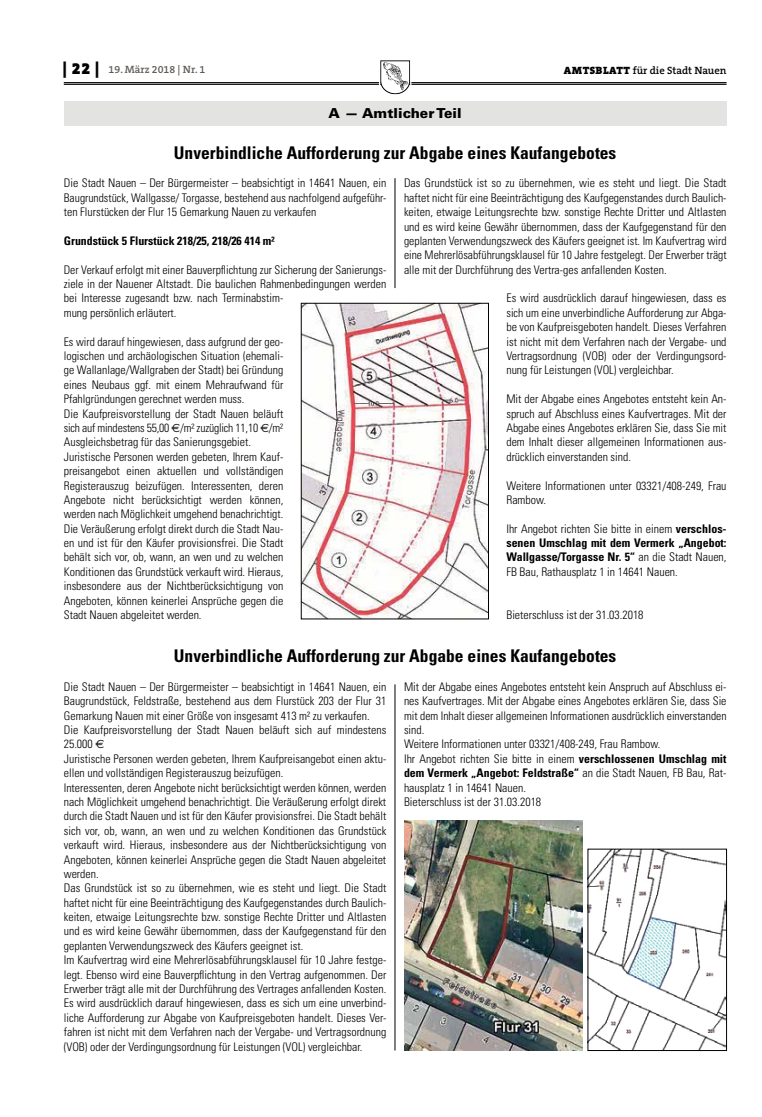
<style>
.page{position:relative;width:762px;height:1117px;background:#fff}
.page>*{position:absolute;margin:0;border:0;box-sizing:border-box;transform-origin:0 0}
.t1{font:700 condensed 17.5px "Univers";color:#000}
.t2{font:900 13.75px "Univers";letter-spacing:.005em;color:#000}
.t3{font:300 condensed 11.88px/14.4px "Univers";color:#000;text-align:justify}
.t4{font:700 condensed 11.88px "Univers";color:#000}
.t5{font:600 10.62px "The Serif B W6";color:#000}
.t6{font:600 10.62px "The Serif B W6";color:#615c58}
.s1{font-family:"The Serif B W9";font-weight:900;font-size:16.25px;color:#000}
.s2{font-family:"The Serif B W9";font-weight:900}
.s3{font-family:"Euro Sans Std";font-weight:400;font-stretch:normal}
.s4{font-weight:700}
</style>
<div class="page">
<hr style="left:64px;top:82px;width:662px;height:1px;background:#000">
<hr style="left:64px;top:84px;width:662px;height:1px;background:#000">
<svg style="left:378px;top:60px;width:34px;height:35px"></svg>
<div style="left:64px;top:101px;width:662px;height:25px;background:#e3e3e2"></div>
<img style="left:303px;top:305px;width:184px;height:312px">
<div style="left:301px;top:303px;width:188px;height:316px;border:1px solid #000"></div>
<hr style="left:395px;top:178px;width:1px;height:110px;background:#000">
<img style="left:404px;top:820px;width:178px;height:230px">
<img style="left:590px;top:850px;width:135px;height:198px">
<div style="left:588px;top:848px;width:139px;height:202px;border:1px solid #000"></div>
<hr style="left:395px;top:684px;width:1px;height:366px;background:#000">
<p class="t6" style="left:63px;top:63px;width:144px"><span class="s1">| 22 |</span> 19. März 2018 | Nr. 1</p>
<p class="t5" style="left:564px;top:63px;width:164px"><span class="s2">AMTSBLATT</span> für die Stadt Nauen</p>
<p class="t2" style="left:328px;top:104px;width:135px">A — Amtlicher Teil</p>
<h1 class="t1" style="left:174px;top:142px;width:444px">Unverbindliche Aufforderung zur Abgabe eines Kaufangebotes</h1>
<p class="t3" style="left:64px;top:176px;width:324px">Die Stadt Nauen – Der Bürgermeister – beabsichtigt in 14641 Nauen, ein Baugrundstück, Wallgasse/ Torgasse, bestehend aus nachfolgend aufgeführ&shy;ten Flurstücken der Flur 15 Gemarkung Nauen zu verkaufen</p>
<p class="t4" style="left:64px;top:233px;width:212px">Grundstück 5 Flurstück 218/25, 218/26 414 m²</p>
<p class="t3" style="left:64px;top:262px;width:324px;text-align:left">Der Verkauf erfolgt mit einer Bauverpflichtung zur Sicherung der Sanierungs&shy;ziele in der Nauener Altstadt. Die baulichen Rahmenbedingungen werden bei Interesse zugesandt bzw. nach Terminabstim-<br>mung persönlich erläutert.</p>
<p class="t3" style="left:64px;top:334px;width:221px;text-align:left">Es wird darauf hingewiesen, dass aufgrund der geo&shy;logischen und archäologischen Situation (ehemali&shy;ge Wallanlage/Wallgraben der Stadt) bei Gründung eines Neubaus ggf. mit einem Mehraufwand für Pfahlgründungen gerechnet werden muss.<br>Die Kaufpreisvorstellung der Stadt Nauen beläuft sich auf mindestens 55,00 <span class="s3">€</span>/m² zuzüglich 11,10 <span class="s3">€</span>/m²<br>Ausgleichsbetrag für das Sanierungsgebiet.<br>Juristische Personen werden gebeten, Ihrem Kauf&shy;preisangebot einen aktuellen und vollständigen Registerauszug beizufügen. Interessenten, deren Angebote nicht berücksichtigt werden können, werden nach Möglichkeit umgehend benachrichtigt.<br>Die Veräußerung erfolgt direkt durch die Stadt Nau&shy;en und ist für den Käufer provisionsfrei. Die Stadt behält sich vor, ob, wann, an wen und zu welchen Konditionen das Grundstück verkauft wird. Hieraus, insbesondere aus der Nichtberücksichtigung von Angeboten, können keinerlei Ansprüche gegen die Stadt Nauen abgeleitet werden.</p>
<p class="t3" style="left:404px;top:176px;width:324px">Das Grundstück ist so zu übernehmen, wie es steht und liegt. Die Stadt haftet nicht für eine Beeinträchtigung des Kaufgegenstandes durch Baulich&shy;keiten, etwaige Leitungsrechte bzw. sonstige Rechte Dritter und Altlasten und es wird keine Gewähr übernommen, dass der Kaufgegenstand für den geplanten Verwendungszweck des Käufers geeignet ist. Im Kaufvertrag wird eine Mehrerlösabführungsklausel für 10 Jahre festgelegt. Der Erwerber trägt alle mit der Durchführung des Vertra-ges anfallenden Kosten.</p>
<p class="t3" style="left:506px;top:291px;width:222px">Es wird ausdrücklich darauf hingewiesen, dass es sich um eine unverbindliche Aufforderung zur Abga&shy;be von Kaufpreisgeboten handelt. Dieses Verfahren ist nicht mit dem Verfahren nach der Vergabe- und Vertragsordnung (VOB) oder der Verdingungsord&shy;nung für Leistungen (VOL) vergleichbar.</p>
<p class="t3" style="left:506px;top:392px;width:222px">Mit der Abgabe eines Angebotes entsteht kein An&shy;spruch auf Abschluss eines Kaufvertrages. Mit der Abgabe eines Angebotes erklären Sie, dass Sie mit dem Inhalt dieser allgemeinen Informationen aus&shy;drücklich einverstanden sind.</p>
<p class="t3" style="left:506px;top:478px;width:222px">Weitere Informationen unter 03321/408-249, Frau<br>Rambow.</p>
<p class="t3" style="left:506px;top:521px;width:222px">Ihr Angebot richten Sie bitte in einem <span class="s4">verschlos&shy;senen Umschlag mit dem Vermerk „Angebot:<br>Wallgasse/Torgasse Nr. 5“</span> an die Stadt Nauen, FB Bau, Rathausplatz 1 in 14641 Nauen.</p>
<p class="t3" style="left:506px;top:607px;width:139px">Bieterschluss ist der 31.03.2018</p>
<h1 class="t1" style="left:174px;top:645px;width:444px">Unverbindliche Aufforderung zur Abgabe eines Kaufangebotes</h1>
<p class="t3" style="left:64px;top:679px;width:324px;text-align:left">Die Stadt Nauen – Der Bürgermeister – beabsichtigt in 14641 Nauen, ein Baugrundstück, Feldstraße, bestehend aus dem Flurstück 203 der Flur 31<br>Gemarkung Nauen mit einer Größe von insgesamt 413 m² zu verkaufen.<br>Die Kaufpreisvorstellung der Stadt Nauen beläuft sich auf mindestens 25.000 <span class="s3">€<br></span>Juristische Personen werden gebeten, Ihrem Kaufpreisangebot einen aktu&shy;ellen und vollständigen Registerauszug beizufügen.<br>Interessenten, deren Angebote nicht berücksichtigt werden können, werden nach Möglichkeit umgehend benachrichtigt. Die Veräußerung erfolgt direkt durch die Stadt Nauen und ist für den Käufer provisionsfrei. Die Stadt behält sich vor, ob, wann, an wen und zu welchen Konditionen das Grundstück verkauft wird. Hieraus, insbesondere aus der Nichtberücksichtigung von Angeboten, können keinerlei Ansprüche gegen die Stadt Nauen abgeleitet werden.<br>Das Grundstück ist so zu übernehmen, wie es steht und liegt. Die Stadt haftet nicht für eine Beeinträchtigung des Kaufgegenstandes durch Baulich&shy;keiten, etwaige Leitungsrechte bzw. sonstige Rechte Dritter und Altlasten und es wird keine Gewähr übernommen, dass der Kaufgegenstand für den geplanten Verwendungszweck des Käufers geeignet ist.<br>Im Kaufvertrag wird eine Mehrerlösabführungsklausel für 10 Jahre festge&shy;legt. Ebenso wird eine Bauverpflichtung in den Vertrag aufgenommen. Der Erwerber trägt alle mit der Durchführung des Vertrages anfallenden Kosten.<br>Es wird ausdrücklich darauf hingewiesen, dass es sich um eine unverbind&shy;liche Aufforderung zur Abgabe von Kaufpreisgeboten handelt. Dieses Ver&shy;fahren ist nicht mit dem Verfahren nach der Vergabe- und Vertragsordnung (VOB) oder der Verdingungsordnung für Leistungen (VOL) vergleichbar.</p>
<p class="t3" style="left:404px;top:679px;width:324px;text-align:left">Mit der Abgabe eines Angebotes entsteht kein Anspruch auf Abschluss ei&shy;nes Kaufvertrages. Mit der Abgabe eines Angebotes erklären Sie, dass Sie mit dem Inhalt dieser allgemeinen Informationen ausdrücklich einverstanden sind.<br>Weitere Informationen unter 03321/408-249, Frau Rambow.<br>Ihr Angebot richten Sie bitte in einem <span class="s4">verschlossenen Umschlag mit dem Vermerk „Angebot: Feldstraße“</span> an die Stadt Nauen, FB Bau, Rat&shy;hausplatz 1 in 14641 Nauen.<br>Bieterschluss ist der 31.03.2018</p>
</div>
